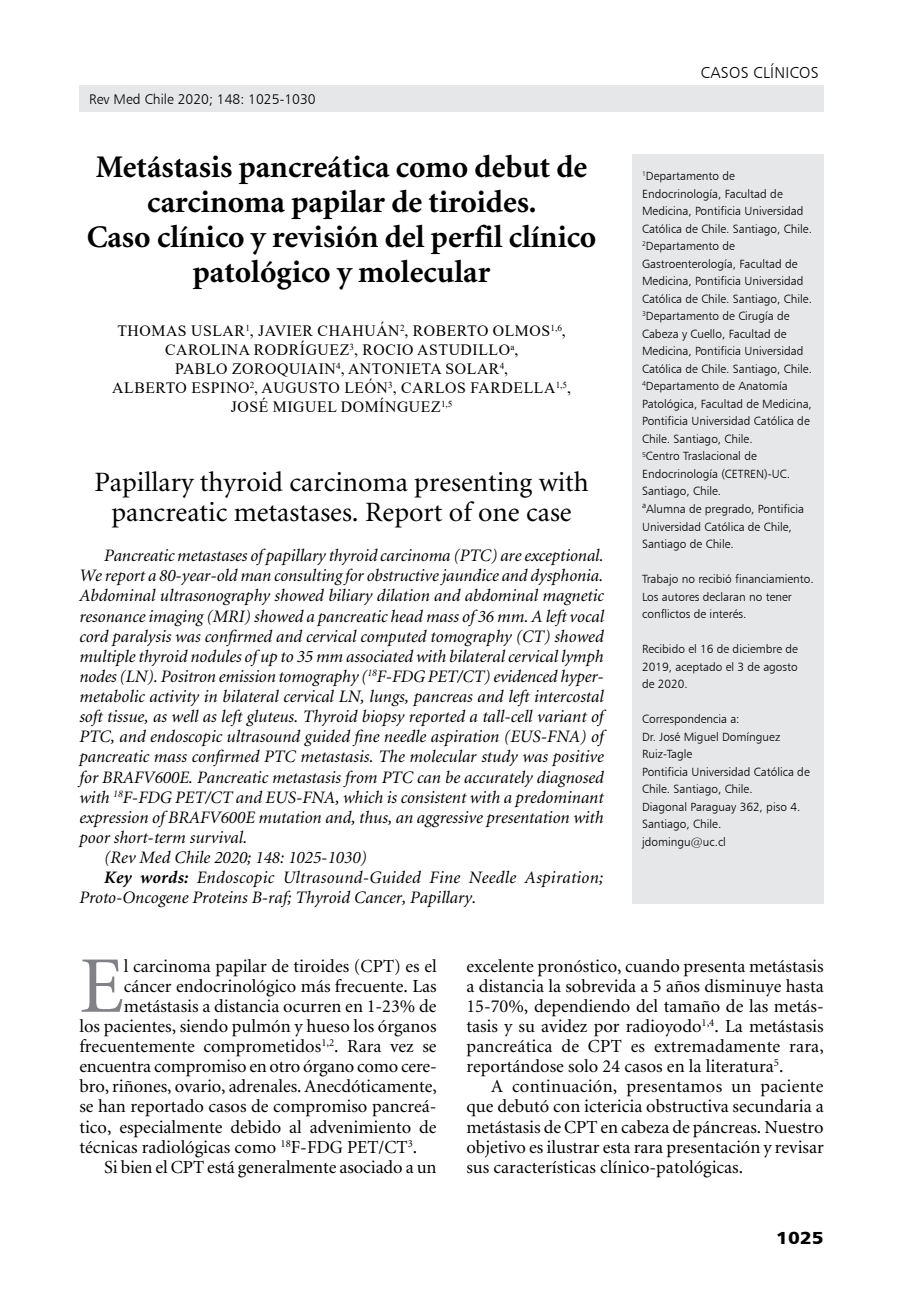
<style>
.page{position:relative;width:918px;height:1315px;background:#fff}
.page>*{position:absolute;margin:0;border:0;box-sizing:border-box;transform-origin:0 0}
.t1{font:80.33px "Minion";color:#808285}
.t2{font:700 31.5px/35px "Minion";color:#000;text-align:center}
.t3{font:28px/29.8px "Minion";color:#000;text-align:center}
.t4{font:18.38px/20.1px "Minion";color:#000;text-align:justify}
.t5{font:italic 17.5px "Minion";color:#000}
.t6{font:17.5px "Humanist 777 BT Black B";color:#000;scale:1.1 1}
.t7{font:15.75px "Times New Roman";letter-spacing:.035em;color:#000}
.t8{font:15.75px "Humanist 777 BT Light B";letter-spacing:.02em;color:#000}
.t9{font:14px "Humanist 777 BT Light B";color:#000}
.t10{font:11.9px/17.5px "Humanist 777 BT Light B";color:#000}
.t11{font:9.1px "Times New Roman";color:#000}
.s1{font-size:15.75px}
.s2{font-weight:700}
</style>
<div class="page">
<div style="left:79px;top:85px;width:744px;height:26px;background:#e6e7e8"></div>
<div style="left:632px;top:154px;width:191px;height:749px;background:#e6e7e8"></div>
<p class="t9" style="left:89px;top:90px;width:228px">Rev Med Chile 2020; 148: 1025-1030</p>
<h2 class="t2" style="left:87px;top:151px;width:511px">Metástasis pancreática como debut de carcinoma papilar de tiroides.<br>Caso clínico y revisión del perfil clínico patológico y molecular</h2>
<p class="t7" style="left:117px;top:320px;width:12px">THO</p>
<p class="t7" style="left:151px;top:320px;width:73px">MAS USLAR</p>
<p class="t7" style="left:245px;top:320px;width:51px"><sup>1</sup>, JAVIER</p>
<p class="t7" style="left:318px;top:320px;width:13px">CHAHUÁN</p>
<p class="t7" style="left:400px;top:320px;width:25px"><sup>2</sup>, ROBERTO</p>
<p class="t7" style="left:493px;top:320px;width:75px">OLMOS<sup>1,6</sup>,</p>
<p class="t7" style="left:165px;top:339px;width:12px">CAROLINA</p>
<p class="t7" style="left:254px;top:339px;width:12px">RODRÍGUEZ</p>
<p class="t7" style="left:350px;top:339px;width:24px"><sup>3</sup>, ROCIO</p>
<p class="t7" style="left:417px;top:339px;width:33px">ASTUDILLO</p>
<p class="t11" style="left:510px;top:340px;width:10px">a<span class="s1">,</span></p>
<p class="t7" style="left:175px;top:357px;width:20px">PABLO</p>
<p class="t7" style="left:232px;top:357px;width:12px">ZOROQUIAIN</p>
<p class="t7" style="left:336px;top:357px;width:24px"><sup>4</sup>, ANTONIETA</p>
<p class="t7" style="left:445px;top:357px;width:22px">SOLAR</p>
<p class="t11" style="left:500px;top:359px;width:10px">4<span class="s1">,</span></p>
<p class="t7" style="left:112px;top:376px;width:12px">ALBERTO</p>
<p class="t7" style="left:191px;top:376px;width:40px">ESPINO</p>
<p class="t7" style="left:250px;top:376px;width:25px"><sup>2</sup>, AUGU</p>
<p class="t7" style="left:309px;top:376px;width:47px">STO LEÓN</p>
<p class="t7" style="left:388px;top:376px;width:25px"><sup>3</sup>, CARLO</p>
<p class="t7" style="left:457px;top:376px;width:34px">S FARDELLA</p>
<p class="t11" style="left:556px;top:378px;width:17px">1,5<span class="s1">,</span></p>
<p class="t7" style="left:231px;top:395px;width:68px">JOSÉ MIGUEL</p>
<p class="t7" style="left:341px;top:395px;width:57px">DOMíNGUEZ</p>
<p class="t11" style="left:441px;top:397px;width:13px">1,5</p>
<h3 class="t3" style="left:94px;top:468px;width:496px">Papillary thyroid carcinoma presenting with pancreatic metastases. Report of one case</h3>
<p class="t5" style="left:104px;top:547px;width:501px">Pancreatic metastases of papillary thyroid carcinoma (PTC) are exceptional.</p>
<p class="t5" style="left:79px;top:567px;width:525px">We report a 80-year-old man consulting for obstructive jaundice and dysphonia.</p>
<p class="t5" style="left:79px;top:587px;width:526px">Abdominal ultrasonography showed biliary dilation and abdominal magnetic</p>
<p class="t5" style="left:79px;top:607px;width:526px">resonance imaging (MRI) showed a pancreatic head mass of 36 mm. A left vocal</p>
<p class="t5" style="left:79px;top:627px;width:526px">cord paralysis was confirmed and cervical computed tomography (CT) showed</p>
<p class="t5" style="left:79px;top:647px;width:526px">multiple thyroid nodules of up to 35 mm associated with bilateral cervical lymph</p>
<p class="t5" style="left:79px;top:668px;width:526px">nodes (LN). Positron emission tomography (<sup>18</sup>F-FDG PET/CT) evidenced hyper-</p>
<p class="t5" style="left:79px;top:688px;width:526px">metabolic activity in bilateral cervical LN, lungs, pancreas and left intercostal</p>
<p class="t5" style="left:79px;top:708px;width:526px">soft tissue, as well as left gluteus. Thyroid biopsy reported a tall-cell variant of</p>
<p class="t5" style="left:79px;top:728px;width:526px">PTC, and endoscopic ultrasound guided fine needle aspiration (EUS-FNA) of</p>
<p class="t5" style="left:79px;top:748px;width:526px">pancreatic mass confirmed PTC metastasis. The molecular study was positive</p>
<p class="t5" style="left:79px;top:768px;width:526px">for BRAFV600E. Pancreatic metastasis from PTC can be accurately diagnosed</p>
<p class="t5" style="left:79px;top:788px;width:526px">with <sup>18</sup>F-FDG PET/CT and EUS-FNA, which is consistent with a predominant</p>
<p class="t5" style="left:79px;top:808px;width:526px">expression of BRAFV600E mutation and, thus, an aggressive presentation with</p>
<p class="t5" style="left:79px;top:829px;width:169px">poor short-term survival.</p>
<p class="t5" style="left:104px;top:849px;width:264px">(Rev Med Chile 2020; 148: 1025-1030)</p>
<p class="t5" style="left:104px;top:869px;width:501px"><span class="s2">Key words:</span> Endoscopic Ultrasound-Guided Fine Needle Aspiration;</p>
<p class="t5" style="left:79px;top:889px;width:398px">Proto-Oncogene Proteins B-raf; Thyroid Cancer, Papillary.</p>
<p class="t8" style="left:701px;top:63px;width:119px">CASOS CLÍNICOS</p>
<p class="t10" style="left:642px;top:167px;width:171px"><sup>1</sup>Departamento de<br>Endocrinología, Facultad de<br>Medicina, Pontificia U niversidad<br>Católica de Chile. Santiago, Chile.<br><sup>2</sup>Departamento de<br>Gastroenterología, Facultad de<br>Medicina, Pontificia U niversidad<br>Católica de Chile. Santiago, Chile.<br><sup>3</sup>Departamento de Cirugía de<br>Cabeza y Cuello, Facultad de<br>Medicina, Pontificia U niversidad<br>Católica de Chile. Santiago, Chile.<br><sup>4</sup>Departamento de Anatomía<br>Patológica, Facultad de Medicina,<br>Pontificia U niversidad Católica de<br>Chile. Santiago, Chile.<br><sup>5</sup>Centro Traslacional de<br>Endocrinología (CETREN)-U C.<br>Santiago, Chile.<br><sup>a</sup>Alumna de pregrado, Pontificia<br>U niversidad Católica de Chile,<br>Santiago de Chile.</p>
<p class="t10" style="left:642px;top:570px;width:173px">Trabajo no recibió financiamiento.<br>Los autores declaran no tener conflictos de interés.</p>
<p class="t10" style="left:642px;top:640px;width:157px;text-align:justify">Recibido el 16 de diciembre de 2019, aceptado el 3 de agosto de 2020.</p>
<p class="t10" style="left:642px;top:710px;width:169px">Correspondencia a:<br>Dr. José Miguel Domínguez<br>Ruiz-Tagle<br>Pontificia U niversidad Católica de<br>Chile. Santiago, Chile.<br>Diagonal Paraguay 362, piso 4.<br>Santiago, Chile.<br>jdomingu@uc.cl</p>
<h1 class="t1" style="left:79px;top:946px;width:46px">E</h1>
<p class="t4" style="left:124px;top:956px;width:314px">l carcinoma papilar de tiroides (CPT) es el</p>
<p class="t4" style="left:124px;top:976px;width:314px">cáncer endocrinológico más frecuente. Las</p>
<p class="t4" style="left:124px;top:996px;width:314px">metástasis a distancia ocurren en 1-23% de</p>
<p class="t4" style="left:79px;top:1016px;width:359px">los pacientes, siendo pulmón y hueso los órganos</p>
<p class="t4" style="left:79px;top:1036px;width:359px">frecuentemente comprometidos<sup>1,2</sup>. Rara vez se</p>
<p class="t4" style="left:79px;top:1057px;width:359px">encuentra compromiso en otro órgano como cere-</p>
<p class="t4" style="left:79px;top:1077px;width:359px">bro, riñones, ovario, adrenales. Anecdóticamente,</p>
<p class="t4" style="left:79px;top:1097px;width:359px">se han reportado casos de compromiso pancreá-</p>
<p class="t4" style="left:79px;top:1117px;width:359px">tico, especialmente debido al advenimiento de</p>
<p class="t4" style="left:79px;top:1137px;width:339px">técnicas radiológicas como <sup>18</sup>F-FDG PET/CT<sup>3</sup>.</p>
<p class="t4" style="left:104px;top:1157px;width:334px">Si bien el CPT está generalmente asociado a un</p>
<p class="t4" style="left:466px;top:956px;width:359px">excelente pronóstico, cuando presenta metástasis a distancia la sobrevida a 5 años disminuye hasta 15-70%, dependiendo del tamaño de las metás&shy;tasis y su avidez por radioyodo<sup>1,4</sup>. La metástasis pancreática de CPT es extremadamente rara, reportándose solo 24 casos en la literatura<sup>5</sup>.</p>
<p class="t4" style="left:466px;top:1077px;width:359px;text-indent:25px">A continuación, presentamos un paciente que debutó con ictericia obstructiva secundaria a metástasis de CPT en cabeza de páncreas. Nuestro objetivo es ilustrar esta rara presentación y revisar sus características clínico-patológicas.</p>
<p class="t6" style="left:776px;top:1226px;width:45px">1025</p>
</div>
